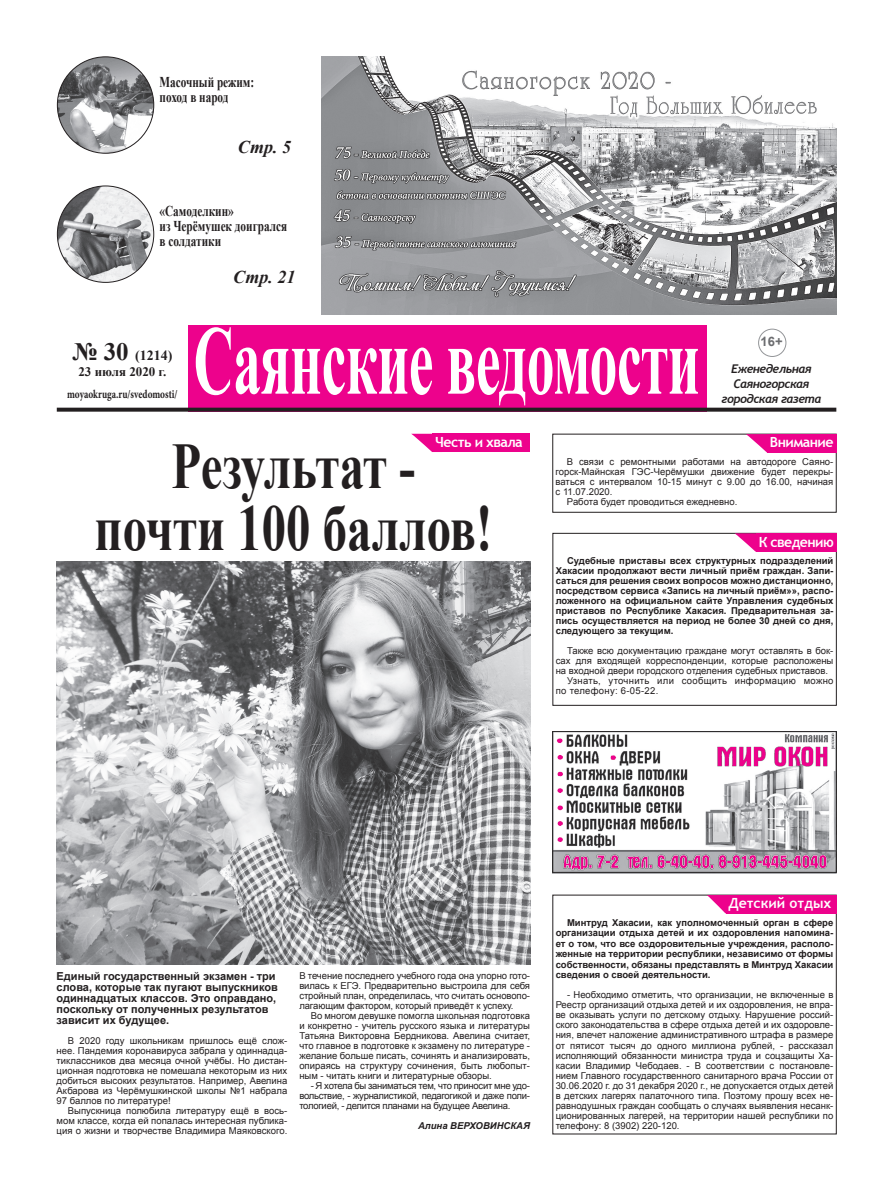
<style>
.page{position:relative;width:893px;height:1191px;background:#fff}
.page>*{position:absolute;margin:0;border:0;box-sizing:border-box;transform-origin:0 0}
.t1{font:700 65px/62px "Times New Roman";color:#231f20;text-align:center;scale:.75 1}
.t2{font:italic 700 18px "Times New Roman";color:#231f20}
.t3{font:700 15px/15px "Times New Roman";color:#231f20;scale:.75 1}
.t4{font:700 14px "Trebuchet MS";letter-spacing:-.04em;color:#fff}
.t5{font:700 14px "Trebuchet MS";color:#fff}
.t6{font:700 14px "Times New Roman";color:#231f20}
.t7{font:700 13px "Times New Roman";color:#231f20}
.t8{font:700 13px "Arial";color:#6c6d70}
.t9{font:italic 700 12px/15px "Trebuchet";letter-spacing:-.03em;color:#231f20;text-align:center}
.t10{font:700 12px "Minion Pro";color:#231f20;scale:.77 1}
.t11{font:700 11px/11px "Arial";color:#231f20}
.t12{font:9.5px/10px "Arial";color:#231f20;text-align:justify}
.t13{font:700 9.5px/10px "Arial";color:#231f20;text-align:justify}
.t14{font:9.5px "Arial";letter-spacing:.03em;color:#231f20}
.t15{font:italic 700 9.5px "Arial";color:#231f20}
.s1{font-size:25px}
</style>
<div class="page">
<div style="left:758px;top:329px;width:28px;height:28px;border:1px solid #939598;border-radius:50%"></div>
<svg style="left:188px;top:325px;width:518px;height:83px;background:#e30386"></svg>
<svg style="left:57px;top:408px;width:779px;height:4px;background:#34232c"></svg>
<svg style="left:196px;top:327px;width:502px;height:78px"></svg>
<svg style="left:411px;top:434px;width:21px;height:18px"></svg>
<div style="left:432px;top:434px;width:98px;height:18px;background:#ed028c"></div>
<img style="left:553px;top:731px;width:283px;height:142px">
<img style="left:321px;top:57px;width:516px;height:258px">
<img style="left:57px;top:57px;width:97px;height:96px;border-radius:48px">
<img style="left:57px;top:186px;width:97px;height:96px;border-radius:48px">
<svg style="left:746px;top:434px;width:21px;height:18px"></svg>
<div style="left:767px;top:434px;width:69px;height:18px;background:#ed028c"></div>
<svg style="left:734px;top:533px;width:22px;height:18px"></svg>
<div style="left:756px;top:533px;width:81px;height:18px;background:#ed028c"></div>
<img style="left:57px;top:561px;width:473px;height:403px">
<svg style="left:707px;top:895px;width:19px;height:18px"></svg>
<div style="left:726px;top:895px;width:110px;height:18px;background:#ed028c"></div>
<h3 class="t3" style="left:160px;top:74px;width:128px">Масочный режим: поход в народ</h3>
<h2 class="t2" style="left:238px;top:135px;width:55px">Стр. 5</h2>
<h3 class="t3" style="left:160px;top:203px;width:172px">«Самоделкин»<br>из Черёмушек доигрался в солдатики</h3>
<h2 class="t2" style="left:233px;top:264px;width:64px">Стр. 21</h2>
<h3 class="t6" style="left:72px;top:345px;width:101px"><span class="s1">№ 30</span> (1214)</h3>
<h3 class="t7" style="left:78px;top:362px;width:89px">23 июля 2020 г.</h3>
<p class="t10" style="left:67px;top:385px;width:145px">moyaokruga.ru/svedomosti/</p>
<h3 class="t4" style="left:435px;top:433px;width:89px">Честь и хвала</h3>
<h1 class="t1" style="left:95px;top:433px;width:532px">Результат -<br>почти 100 баллов!</h1>
<h3 class="t8" style="left:761px;top:333px;width:24px">16+</h3>
<p class="t9" style="left:721px;top:361px;width:101px">Еженедельная<br>Саяногорская городская газета</p>
<h3 class="t4" style="left:770px;top:433px;width:65px">Внимание</h3>
<p class="t12" style="left:567px;top:457px;width:268px">В связи с ремонтными работами на автодороге Саяно-</p>
<p class="t12" style="left:556px;top:467px;width:279px">горск-Майнская ГЭС-Черёмушки движение будет перекры-</p>
<p class="t12" style="left:556px;top:477px;width:279px">ваться с интервалом 10-15 минут с 9.00 до 16.00, начиная</p>
<p class="t12" style="left:556px;top:487px;width:58px">с 11.07.2020.</p>
<p class="t12" style="left:567px;top:497px;width:172px">Работа будет проводиться ежедневно.</p>
<h3 class="t4" style="left:759px;top:533px;width:77px">К сведению</h3>
<p class="t13" style="left:556px;top:556px;width:279px;text-indent:11px">Судебные приставы всех структурных подразделений Хакасии продолжают вести личный приём граждан. Запи&shy;саться для решения своих вопросов можно дистанционно, посредством сервиса «Запись на личный приём»», распо&shy;ложенного на официальном сайте Управления судебных приставов по Республике Хакасия. Предварительная за&shy;пись осуществляется на период не более 30 дней со дня, следующего за текущим.</p>
<p class="t12" style="left:567px;top:646px;width:268px">Также всю документацию граждане могут оставлять в бок-</p>
<p class="t12" style="left:556px;top:656px;width:279px">сах для входящей корреспонденции, которые расположены</p>
<p class="t12" style="left:556px;top:666px;width:274px">на входной двери городского отделения судебных приставов.</p>
<p class="t14" style="left:567px;top:675px;width:268px">Узнать, уточнить или сообщить информацию можно</p>
<p class="t14" style="left:556px;top:685px;width:104px">по телефону: 6-05-22.</p>
<p class="t11" style="left:57px;top:971px;width:223px">Единый государственный экзамен - три слова, которые так пугают выпускников одиннадцатых классов. Это оправдано, поскольку от полученных результатов зависит их будущее.</p>
<p class="t12" style="left:57px;top:1035px;width:232px;text-indent:11px">В 2020 году школьникам пришлось ещё слож&shy;нее. Пандемия коронавируса забрала у одиннадца&shy;тиклассников два месяца очной учёбы. Но дистан&shy;ционная подготовка не помешала некоторым из них добиться высоких результатов. Например, Авелина Акбарова из Черёмушкинской школы №1 набрала 97 баллов по литературе!</p>
<p class="t12" style="left:57px;top:1105px;width:232px;text-indent:11px">Выпускница полюбила литературу ещё в вось&shy;мом классе, когда ей попалась интересная публика&shy;ция о жизни и творчестве Владимира Маяковского.</p>
<p class="t12" style="left:299px;top:970px;width:232px">В течение последнего учебного года она упорно гото&shy;вилась к ЕГЭ. Предварительно выстроила для себя стройный план, определилась, что считать основопо&shy;лагающим фактором, который приведёт к успеху.</p>
<p class="t12" style="left:299px;top:1010px;width:232px;text-indent:11px">Во многом девушке помогла школьная подготовка и конкретно - учитель русского языка и литературы Татьяна Викторовна Бердникова. Авелина считает, что главное в подготовке к экзамену по литературе - желание больше писать, сочинять и анализировать, опираясь на структуру сочинения, быть любопыт&shy;ным - читать книги и литературные обзоры.</p>
<p class="t12" style="left:299px;top:1080px;width:232px;text-indent:11px">- Я хотела бы заниматься тем, что приносит мне удо&shy;вольствие, - журналистикой, педагогикой и даже поли&shy;тологией, - делится планами на будущее Авелина.</p>
<p class="t15" style="left:418px;top:1119px;width:114px">Алина ВЕРХОВИНСКАЯ</p>
<h3 class="t5" style="left:728px;top:894px;width:104px">Детский отдых</h3>
<p class="t13" style="left:556px;top:917px;width:279px;line-height:10.5px;text-indent:11px">Минтруд Хакасии, как уполномоченный орган в сфере организации отдыха детей и их оздоровления напомина&shy;ет о том, что все оздоровительные учреждения, располо&shy;женные на территории республики, независимо от формы собственности, обязаны представлять в Минтруд Хакасии сведения о своей деятельности.</p>
<p class="t12" style="left:556px;top:990px;width:279px;text-indent:11px">- Необходимо отметить, что организации, не включенные в Реестр организаций отдыха детей и их оздоровления, не впра&shy;ве оказывать услуги по детскому отдыху. Нарушение россий&shy;ского законодательства в сфере отдыха детей и их оздоровле&shy;ния, влечет наложение административного штрафа в размере от пятисот тысяч до одного миллиона рублей, - рассказал исполняющий обязанности министра труда и соцзащиты Ха&shy;касии Владимир Чебодаев. - В соответствии с постановле&shy;нием Главного государственного санитарного врача России от 30.06.2020 г. до 31 декабря 2020 г., не допускается отдых детей в детских лагерях палаточного типа. Поэтому прошу всех не&shy;равнодушных граждан сообщать о случаях выявления несанк&shy;ционированных лагерей, на территории нашей республики по телефону: 8 (3902) 220-120.</p>
</div>
